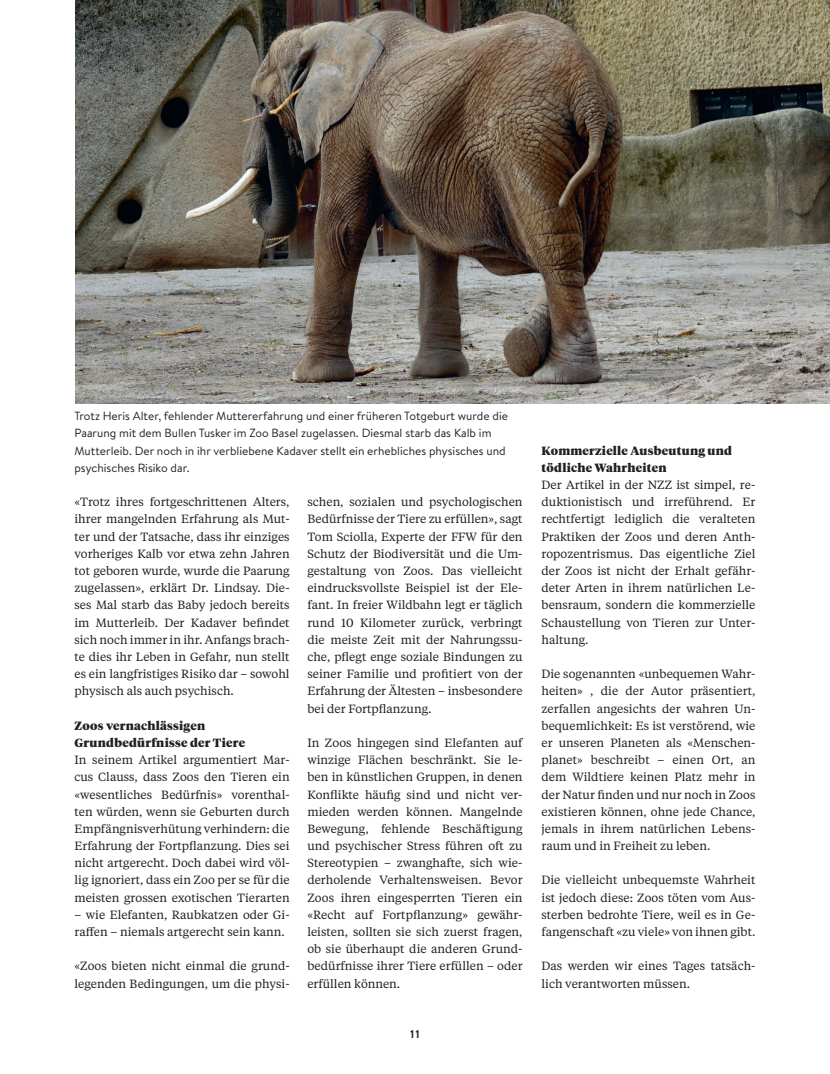
<style>
.page{position:relative;width:830px;height:1074px;background:#fff}
.page>*{position:absolute;margin:0;border:0;box-sizing:border-box;transform-origin:0 0}
.t1{font:11.88px/17.2px "Tiempos Text";color:#231f20;text-align:justify}
.t2{font:11.88px/17.2px "Brandon Text";color:#231f20}
.t3{font:900 11.88px/17.2px "Tiempos Headline";letter-spacing:.02em;color:#231f20}
.t4{font:700 11.25px "Brandon Text";color:#231f20}
</style>
<div class="page">
<img style="left:75px;top:0;width:754px;height:403px">
<p class="t2" style="left:74px;top:407px;width:435px">Trotz Heris Alter, fehlender Muttererfahrung und einer früheren Totgeburt wurde die Paarung mit dem Bullen Tusker im Zoo Basel zugelassen. Diesmal starb das Kalb im Mutterleib. Der noch in ihr verbliebene Kadaver stellt ein erhebliches physisches und psychisches Risiko dar.</p>
<p class="t1" style="left:74px;top:493px;width:216px">«Trotz ihres fortgeschrittenen Alters, ihrer mangelnden Erfahrung als Mut&shy;ter und der Tatsache, dass ihr einziges vorheriges Kalb vor etwa zehn Jahren tot geboren wurde, wurde die Paarung zugelassen», erklärt Dr. Lindsay. Die&shy;ses Mal starb das Baby jedoch bereits im Mutterleib. Der Kadaver befindet sich noch immer in ihr. Anfangs brach&shy;te dies ihr Leben in Gefahr, nun stellt es ein langfristiges Risiko dar – sowohl physisch als auch psychisch.</p>
<p class="t3" style="left:74px;top:716px;width:172px">Zoos vernachlässigen<br>Grundbedürfnisse der Tiere</p>
<p class="t1" style="left:74px;top:751px;width:216px">In seinem Artikel argumentiert Mar&shy;cus Clauss, dass Zoos den Tieren ein «wesentliches Bedürfnis» vorenthal&shy;ten würden, wenn sie Geburten durch Empfängnisverhütung verhindern: die Erfahrung der Fortpflanzung. Dies sei nicht artgerecht. Doch dabei wird völ&shy;lig ignoriert, dass ein Zoo per se für die meisten grossen exotischen Tierarten</p>
<p class="t1" style="left:74px;top:905px;width:216px">– wie Elefanten, Raubkatzen oder Gi&shy;raffen – niemals artgerecht sein kann.</p>
<p class="t1" style="left:74px;top:957px;width:216px">«Zoos bieten nicht einmal die grund&shy;legenden Bedingungen, um die physi-</p>
<p class="t1" style="left:307px;top:493px;width:216px">schen, sozialen und psychologischen Bedürfnisse der Tiere zu erfüllen», sagt Tom Sciolla, Experte der FFW für den Schutz der Biodiversität und die Um&shy;gestaltung von Zoos. Das vielleicht eindrucksvollste Beispiel ist der Ele&shy;fant. In freier Wildbahn legt er täglich rund 10 Kilometer zurück, verbringt die meiste Zeit mit der Nahrungssu&shy;che, pflegt enge soziale Bindungen zu seiner Familie und profitiert von der Erfahrung der Ältesten – insbesondere bei der Fortpflanzung.</p>
<p class="t1" style="left:307px;top:733px;width:216px">In Zoos hingegen sind Elefanten auf winzige Flächen beschränkt. Sie le&shy;ben in künstlichen Gruppen, in denen Konflikte häufig sind und nicht ver&shy;mieden werden können. Mangelnde Bewegung, fehlende Beschäftigung und psychischer Stress führen oft zu Stereotypien – zwanghafte, sich wie&shy;derholende Verhaltensweisen. Bevor Zoos ihren eingesperrten Tieren ein «Recht auf Fortpflanzung» gewähr&shy;leisten, sollten sie sich zuerst fragen, ob sie überhaupt die anderen Grund&shy;bedürfnisse ihrer Tiere erfüllen – oder erfüllen können.</p>
<p class="t4" style="left:410px;top:1026px;width:11px">11</p>
<p class="t3" style="left:541px;top:441px;width:192px">Kommerzielle Ausbeutung und tödliche Wahrheiten</p>
<p class="t1" style="left:541px;top:476px;width:215px">Der Artikel in der NZZ ist simpel, re&shy;duktionistisch und irreführend. Er rechtfertigt lediglich die veralteten Praktiken der Zoos und deren Anth&shy;ropozentrismus. Das eigentliche Ziel der Zoos ist nicht der Erhalt gefähr&shy;deter Arten in ihrem natürlichen Le&shy;bensraum, sondern die kommerzielle Schaustellung von Tieren zur Unter&shy;haltung.</p>
<p class="t1" style="left:541px;top:665px;width:215px">Die sogenannten «unbequemen Wahr&shy;heiten» , die der Autor präsentiert, zerfallen angesichts der wahren Un&shy;bequemlichkeit: Es ist verstörend, wie er unseren Planeten als «Menschen&shy;planet» beschreibt – einen Ort, an dem Wildtiere keinen Platz mehr in der Natur finden und nur noch in Zoos existieren können, ohne jede Chance, jemals in ihrem natürlichen Lebens&shy;raum und in Freiheit zu leben.</p>
<p class="t1" style="left:541px;top:871px;width:215px">Die vielleicht unbequemste Wahrheit ist jedoch diese: Zoos töten vom Aus&shy;sterben bedrohte Tiere, weil es in Ge&shy;fangenschaft «zu viele» von ihnen gibt.</p>
<p class="t1" style="left:541px;top:957px;width:215px">Das werden wir eines Tages tatsäch&shy;lich verantworten müssen.</p>
</div>
